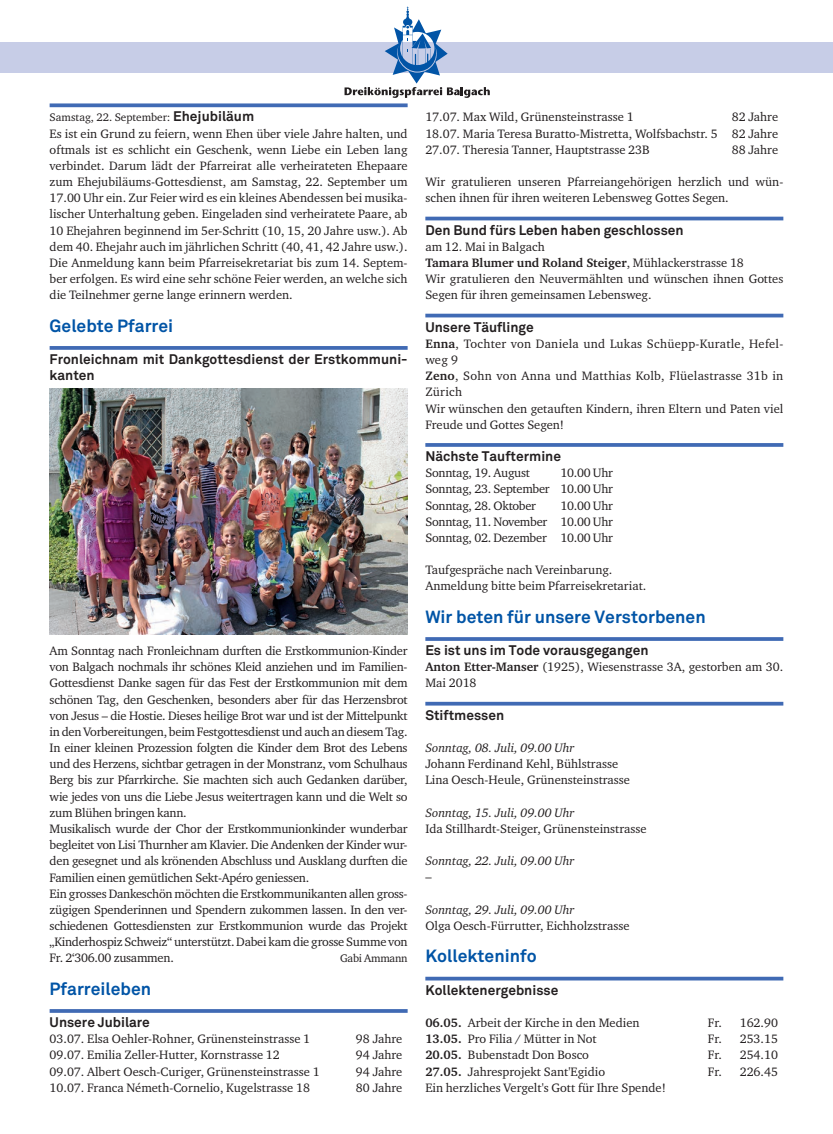
<style>
.page{position:relative;width:833px;height:1134px;background:#fff}
.page>*{position:absolute;margin:0;border:0;box-sizing:border-box;transform-origin:0 0}
.t1{font:700 17.5px "Akkurat";color:#0154a6}
.t2{font:700 13.75px/16.1px "Akkurat";color:#231f20}
.t3{font:12.5px/16.1px "Charter ITC Std";color:#231f20;text-align:justify}
.t4{font:12.5px "Charter ITC Std";letter-spacing:-.02em;color:#231f20}
.t5{font:12.5px/16.1px "Charter ITC Std";letter-spacing:.02em;color:#231f20}
.t6{font:italic 12.5px "Charter ITC Std";color:#231f20}
.t7{font:700 12.5px "Charter ITC Std";color:#231f20}
.t8{font:11.25px "Charter ITC Std";color:#231f20}
.t9{font:11.25px "Charter ITC Std";letter-spacing:-.02em;color:#231f20}
.s1{font-family:"Akkurat";font-weight:700;font-size:13.75px}
.s2{font-weight:400}
.s3{font-weight:700}
</style>
<div class="page">
<div style="left:0;top:43px;width:833px;height:30px;background:#c7cde7"></div>
<svg style="left:344px;top:7px;width:146px;height:91px"></svg>
<svg style="left:50px;top:103px;width:357px;height:4px"></svg>
<svg style="left:50px;top:346px;width:357px;height:4px"></svg>
<svg style="left:50px;top:1009px;width:357px;height:4px"></svg>
<hr style="left:425px;top:217px;width:358px;height:3px;background:#406ab4">
<hr style="left:425px;top:314px;width:358px;height:3px;background:#406ab4">
<svg style="left:425px;top:443px;width:358px;height:4px"></svg>
<svg style="left:425px;top:637px;width:358px;height:4px"></svg>
<hr style="left:425px;top:702px;width:358px;height:3px;background:#406ab4">
<hr style="left:425px;top:977px;width:358px;height:3px;background:#406ab4">
<img style="left:50px;top:388px;width:357px;height:246px">
<p class="t8" style="left:50px;top:111px;width:206px">Samstag, 22. September: <span class="s1">Ehejubiläum</span></p>
<p class="t3" style="left:50px;top:125px;width:359px">Es ist ein Grund zu feiern, wenn Ehen über viele Jahre halten, und oftmals ist es schlicht ein Geschenk, wenn Liebe ein Leben lang verbindet. Darum lädt der Pfarreirat alle verheirateten Ehepaare zum Ehejubiläums-Gottesdienst, am Samstag, 22. September um 17.00 Uhr ein. Zur Feier wird es ein kleines Abendessen bei musika&shy;lischer Unterhaltung geben. Eingeladen sind verheiratete Paare, ab 10 Ehejahren beginnend im 5er-Schritt (10, 15, 20 Jahre usw.). Ab dem 40. Ehejahr auch im jährlichen Schritt (40, 41, 42 Jahre usw.).<br>Die Anmeldung kann beim Pfarreisekretariat bis zum 14. Septem&shy;ber erfolgen. Es wird eine sehr schöne Feier werden, an welche sich die Teilnehmer gerne lange erinnern werden.</p>
<p class="t1" style="left:50px;top:314px;width:125px">Gelebte Pfarrei</p>
<p class="t2" style="left:50px;top:351px;width:359px">Fronleichnam mit Dankgottesdienst der Erstkommuni&shy;kanten</p>
<p class="t3" style="left:50px;top:642px;width:359px">Am Sonntag nach Fronleichnam durften die Erstkommunion-Kinder von Balgach nochmals ihr schönes Kleid anziehen und im Familien-Gottesdienst Danke sagen für das Fest der Erstkommunion mit dem schönen Tag, den Geschenken, besonders aber für das Herzensbrot von Jesus – die Hostie. Dieses heilige Brot war und ist der Mittelpunkt in den Vorbereitungen, beim Festgottesdienst und auch an diesem Tag.</p>
<p class="t3" style="left:50px;top:739px;width:359px">In einer kleinen Prozession folgten die Kinder dem Brot des Lebens und des Herzens, sichtbar getragen in der Monstranz, vom Schulhaus Berg bis zur Pfarrkirche. Sie machten sich auch Gedanken darüber, wie jedes von uns die Liebe Jesus weitertragen kann und die Welt so zum Blühen bringen kann.</p>
<p class="t3" style="left:50px;top:820px;width:359px">Musikalisch wurde der Chor der Erstkommunionkinder wunderbar begleitet von Lisi Thurnher am Klavier. Die Andenken der Kinder wur&shy;den gesegnet und als krönenden Abschluss und Ausklang durften die Familien einen gemütlichen Sekt-Apéro geniessen.</p>
<p class="t3" style="left:50px;top:885px;width:359px">Ein grosses Dankeschön möchten die Erstkommunikanten allen gross&shy;zügigen Spenderinnen und Spendern zukommen lassen. In den ver&shy;schiedenen Gottesdiensten zur Erstkommunion wurde das Projekt „Kinderhospiz Schweiz“ unterstützt. Dabei kam die grosse Summe von Fr. 2‘306.00 zusammen.</p>
<p class="t9" style="left:340px;top:951px;width:69px">Gabi Ammann</p>
<p class="t1" style="left:50px;top:977px;width:103px">Pfarreileben</p>
<p class="t2" style="left:50px;top:1014px;width:102px">Unsere Jubilare</p>
<p class="t3" style="left:50px;top:1031px;width:262px">03.07. Elsa Oehler-Rohner, Grünensteinstrasse 1</p>
<p class="t3" style="left:356px;top:1031px;width:48px">98 Jahre</p>
<p class="t3" style="left:50px;top:1047px;width:232px">09.07. Emilia Zeller-Hutter, Kornstrasse 12</p>
<p class="t3" style="left:356px;top:1047px;width:48px">94 Jahre</p>
<p class="t3" style="left:50px;top:1063px;width:272px">09.07. Albert Oesch-Curiger, Grünensteinstrasse 1</p>
<p class="t3" style="left:356px;top:1063px;width:48px">94 Jahre</p>
<p class="t3" style="left:50px;top:1079px;width:262px">10.07. Franca Németh-Cornelio, Kugelstrasse 18</p>
<p class="t3" style="left:356px;top:1079px;width:48px">80 Jahre</p>
<p class="t3" style="left:425px;top:109px;width:210px">17.07. Max Wild, Grünensteinstrasse 1</p>
<p class="t3" style="left:731px;top:109px;width:48px">82 Jahre</p>
<p class="t3" style="left:425px;top:125px;width:354px">18.07. Maria Teresa Buratto-Mistretta, Wolfsbachstr. 5 82 Jahre</p>
<p class="t3" style="left:425px;top:141px;width:226px">27.07. Theresia Tanner, Hauptstrasse 23B</p>
<p class="t3" style="left:731px;top:141px;width:48px">88 Jahre</p>
<p class="t3" style="left:425px;top:174px;width:359px">Wir gratulieren unseren Pfarreiangehörigen herzlich und wün&shy;schen ihnen für ihren weiteren Lebensweg Gottes Segen.</p>
<p class="t2" style="left:425px;top:222px;width:260px">Den Bund fürs Leben haben geschlossen</p>
<p class="t3" style="left:425px;top:238px;width:121px">am 12. Mai in Balgach</p>
<p class="t7" style="left:425px;top:255px;width:320px">Tamara Blumer und Roland Steiger<span class="s2">, Mühlackerstrasse 18</span></p>
<p class="t3" style="left:425px;top:271px;width:359px">Wir gratulieren den Neuvermählten und wünschen ihnen Gottes<br>Segen für ihren gemeinsamen Lebensweg.</p>
<p class="t2" style="left:425px;top:319px;width:110px">Unsere Täuflinge</p>
<p class="t5" style="left:425px;top:335px;width:359px"><span class="s3">Enna</span>, Tochter von Daniela und Lukas Schüepp-Kuratle, Hefel&shy;weg 9</p>
<p class="t5" style="left:425px;top:368px;width:359px"><span class="s3">Zeno</span>, Sohn von Anna und Matthias Kolb, Flüelastrasse 31b in<br>Zürich</p>
<p class="t3" style="left:425px;top:400px;width:359px">Wir wünschen den getauften Kindern, ihren Eltern und Paten viel<br>Freude und Gottes Segen!</p>
<p class="t2" style="left:425px;top:448px;width:137px">Nächste Tauftermine</p>
<p class="t4" style="left:425px;top:465px;width:106px">Sonntag, 19. August</p>
<p class="t3" style="left:560px;top:465px;width:54px">10.00 Uhr</p>
<p class="t4" style="left:425px;top:481px;width:189px">Sonntag, 23. September 10.00 Uhr</p>
<p class="t4" style="left:425px;top:497px;width:112px">Sonntag, 28. Oktober</p>
<p class="t3" style="left:560px;top:497px;width:54px">10.00 Uhr</p>
<p class="t4" style="left:425px;top:514px;width:189px">Sonntag, 11. November 10.00 Uhr</p>
<p class="t4" style="left:425px;top:530px;width:189px">Sonntag, 02. Dezember 10.00 Uhr</p>
<p class="t3" style="left:425px;top:562px;width:189px">Taufgespräche nach Vereinbarung.</p>
<p class="t3" style="left:425px;top:578px;width:222px">Anmeldung bitte beim Pfarreisekretariat.</p>
<p class="t1" style="left:425px;top:605px;width:282px">Wir beten für unsere Verstorbenen</p>
<p class="t2" style="left:425px;top:642px;width:225px">Es ist uns im Tode vorausgegangen</p>
<p class="t3" style="left:425px;top:659px;width:359px"><span class="s3">Anton Etter-Manser</span> (1925), Wiesenstrasse 3A, gestorben am 30.<br>Mai 2018</p>
<p class="t2" style="left:425px;top:707px;width:80px">Stiftmessen</p>
<p class="t6" style="left:425px;top:740px;width:151px">Sonntag, 08. Juli, 09.00 Uhr</p>
<p class="t3" style="left:425px;top:756px;width:194px">Johann Ferdinand Kehl, Bühlstrasse</p>
<p class="t3" style="left:425px;top:772px;width:206px">Lina Oesch-Heule, Grünensteinstrasse</p>
<p class="t6" style="left:425px;top:805px;width:151px">Sonntag, 15. Juli, 09.00 Uhr</p>
<p class="t3" style="left:425px;top:820px;width:223px">Ida Stillhardt-Steiger, Grünensteinstrasse</p>
<p class="t6" style="left:425px;top:853px;width:151px">Sonntag, 22. Juli, 09.00 Uhr</p>
<p class="t3" style="left:425px;top:869px;width:8px">–</p>
<p class="t6" style="left:425px;top:902px;width:151px">Sonntag, 29. Juli, 09.00 Uhr</p>
<p class="t3" style="left:425px;top:917px;width:206px">Olga Oesch-Fürrutter, Eichholzstrasse</p>
<p class="t1" style="left:425px;top:945px;width:113px">Kollekteninfo</p>
<p class="t2" style="left:425px;top:982px;width:134px">Kollektenergebnisse</p>
<p class="t3" style="left:425px;top:1014px;width:216px"><span class="s3">06.05.</span> Arbeit der Kirche in den Medien</p>
<p class="t3" style="left:708px;top:1014px;width:72px">Fr. 162.90</p>
<p class="t3" style="left:425px;top:1031px;width:173px"><span class="s3">13.05.</span> Pro Filia / Mütter in Not</p>
<p class="t3" style="left:708px;top:1031px;width:72px">Fr. 253.15</p>
<p class="t3" style="left:425px;top:1047px;width:165px"><span class="s3">20.05.</span> Bubenstadt Don Bosco</p>
<p class="t3" style="left:708px;top:1047px;width:72px">Fr. 254.10</p>
<p class="t3" style="left:425px;top:1063px;width:181px"><span class="s3">27.05.</span> Jahresprojekt Sant'Egidio</p>
<p class="t3" style="left:708px;top:1063px;width:72px">Fr. 226.45</p>
<p class="t3" style="left:425px;top:1079px;width:242px">Ein herzliches Vergelt's Gott für Ihre Spende!</p>
</div>
